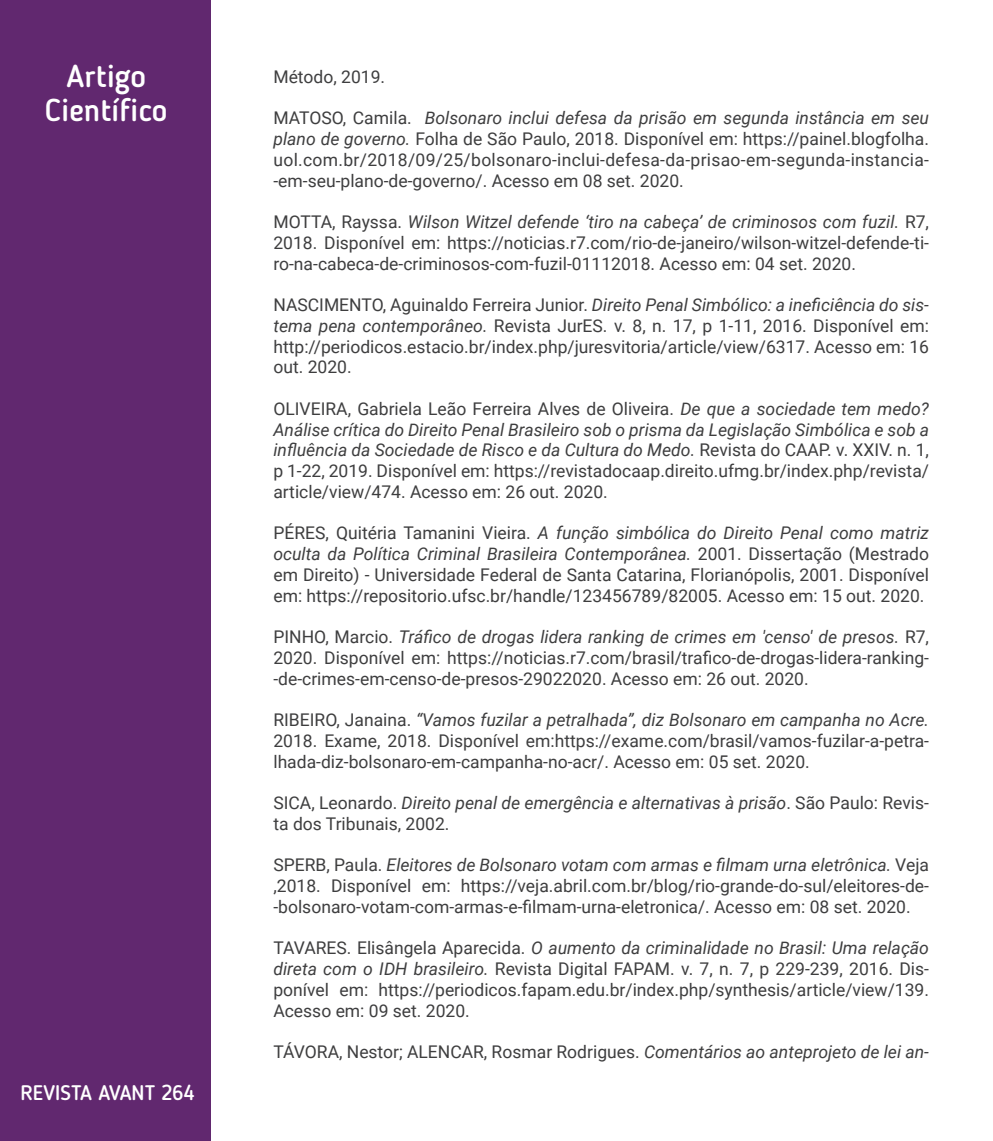
<style>
.page{position:relative;width:993px;height:1141px;background:#fff}
.page>*{position:absolute;margin:0;border:0;box-sizing:border-box;transform-origin:0 0}
.modalidade{font:500 31.5px "Blogger Sans";color:#fff}
.t1{font:500 21px "Blogger Sans";color:#fff}
.texto_RB{font:17.5px/20.8px "Roboto";color:#3e3e3f;text-align:justify}
.s1{font-style:italic}
</style>
<div class="page">
<div style="left:0;top:0;width:210px;height:1141px;background:#61286f"></div>
<h1 class="modalidade" style="left:38px;top:56px;width:138px">modalidad</h1>
<p class="modalidade" style="left:67px;top:57px;width:81px">Artigo</p>
<p class="modalidade" style="left:45px;top:91px;width:124px">Científico</p>
<p class="t1" style="left:21px;top:1080px;width:175px">REVISTA AVANT 264</p>
<p class="texto_RB" style="left:273px;top:66px;width:113px">Método, 2019.</p>
<p class="texto_RB" style="left:273px;top:107px;width:657px">MATOSO, Camila. <span class="s1">Bolsonaro inclui defesa da prisão em segunda instância em seu plano de governo.</span> Folha de São Paulo, 2018. Disponível em: https://painel.blogfolha. uol.com.br/2018/09/25/bolsonaro-inclui-defesa-da-prisao-em-segunda-instancia--em-seu-plano-de-governo/. Acesso em 08 set. 2020.</p>
<p class="texto_RB" style="left:273px;top:211px;width:657px">MOTTA, Rayssa. <span class="s1">Wilson Witzel defende ‘tiro na cabeça’ de criminosos com fuzil.</span> R7, 2018. Disponível em: https://noticias.r7.com/rio-de-janeiro/wilson-witzel-defende-ti&shy;ro-na-cabeca-de-criminosos-com-fuzil-01112018. Acesso em: 04 set. 2020.</p>
<p class="texto_RB" style="left:273px;top:294px;width:657px">NASCIMENTO, Aguinaldo Ferreira Junior. <span class="s1">Direito Penal Simbólico: a ineficiência do sis&shy;tema pena contemporâneo.</span> Revista JurES. v. 8, n. 17, p 1-11, 2016. Disponível em: http://periodicos.estacio.br/index.php/juresvitoria/article/view/6317. Acesso em: 16 out. 2020.</p>
<p class="texto_RB" style="left:273px;top:398px;width:657px">OLIVEIRA, Gabriela Leão Ferreira Alves de Oliveira. <span class="s1">De que a sociedade tem medo?<br>Análise crítica do Direito Penal Brasileiro sob o prisma da Legislação Simbólica e sob a influência da Sociedade de Risco e da Cultura do Medo.</span> Revista do CAAP. v. XXIV. n. 1, p 1-22, 2019. Disponível em: https://revistadocaap.direito.ufmg.br/index.php/revista/ article/view/474. Acesso em: 26 out. 2020.</p>
<p class="texto_RB" style="left:273px;top:522px;width:657px">PÉRES, Quitéria Tamanini Vieira. <span class="s1">A função simbólica do Direito Penal como matriz oculta da Política Criminal Brasileira Contemporânea.</span> 2001. Dissertação (Mestrado em Direito) - Universidade Federal de Santa Catarina, Florianópolis, 2001. Disponível em: https://repositorio.ufsc.br/handle/123456789/82005. Acesso em: 15 out. 2020.</p>
<p class="texto_RB" style="left:273px;top:626px;width:657px">PINHO, Marcio. <span class="s1">Tráfico de drogas lidera ranking de crimes em 'censo' de presos.</span> R7, 2020. Disponível em: https://noticias.r7.com/brasil/trafico-de-drogas-lidera-ranking--de-crimes-em-censo-de-presos-29022020. Acesso em: 26 out. 2020.</p>
<p class="texto_RB" style="left:273px;top:709px;width:657px">RIBEIRO, Janaina. <span class="s1">“Vamos fuzilar a petralhada”, diz Bolsonaro em campanha no Acre.<br></span>2018. Exame, 2018. Disponível em:https://exame.com/brasil/vamos-fuzilar-a-petra&shy;lhada-diz-bolsonaro-em-campanha-no-acr/. Acesso em: 05 set. 2020.</p>
<p class="texto_RB" style="left:273px;top:792px;width:657px">SICA, Leonardo. <span class="s1">Direito penal de emergência e alternativas à prisão</span>. São Paulo: Revis&shy;ta dos Tribunais, 2002.</p>
<p class="texto_RB" style="left:273px;top:854px;width:657px">SPERB, Paula. <span class="s1">Eleitores de Bolsonaro votam com armas e filmam urna eletrônica.</span> Veja ,2018. Disponível em: https://veja.abril.com.br/blog/rio-grande-do-sul/eleitores-de--bolsonaro-votam-com-armas-e-filmam-urna-eletronica/. Acesso em: 08 set. 2020.</p>
<p class="texto_RB" style="left:273px;top:937px;width:657px">TAVARES. Elisângela Aparecida. <span class="s1">O aumento da criminalidade no Brasil: Uma relação direta com o IDH brasileiro.</span> Revista Digital FAPAM. v. 7, n. 7, p 229-239, 2016. Dis&shy;ponível em: https://periodicos.fapam.edu.br/index.php/synthesis/article/view/139.<br>Acesso em: 09 set. 2020.</p>
<p class="texto_RB" style="left:273px;top:1041px;width:657px">TÁVORA, Nestor; ALENCAR, Rosmar Rodrigues. <span class="s1">Comentários ao anteprojeto de lei an-</span></p>
</div>
